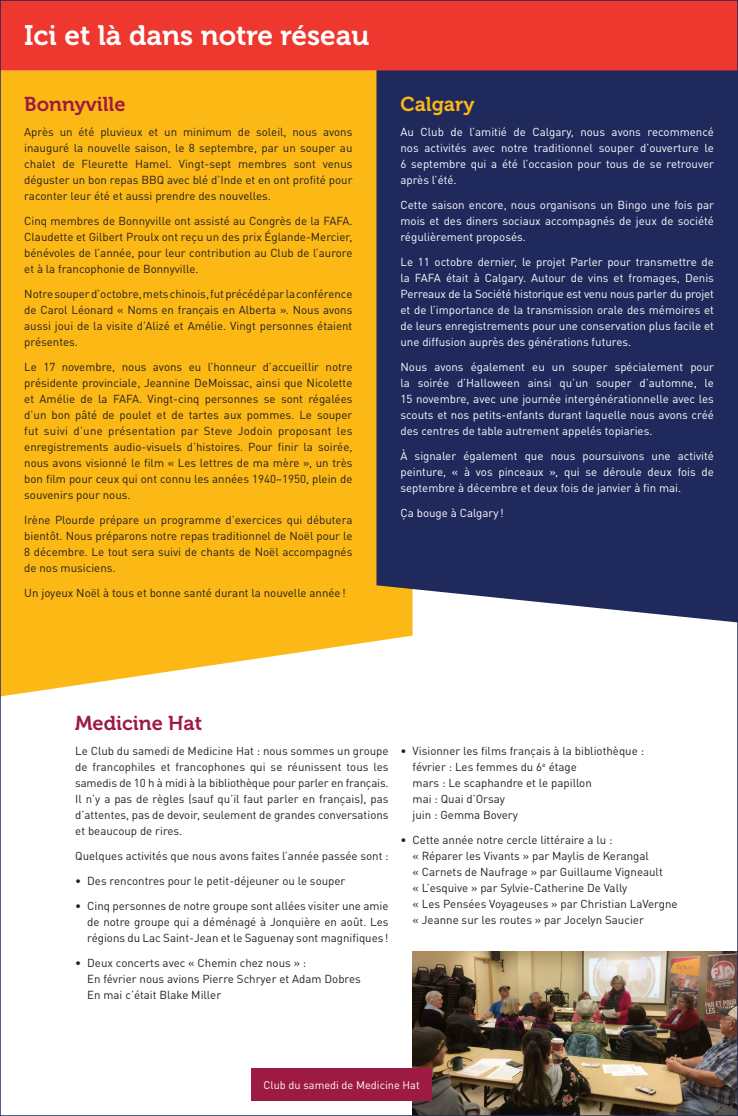
<style>
.page{position:relative;width:738px;height:1116px;background:#fff}
.page>*{position:absolute;margin:0;border:0;box-sizing:border-box;transform-origin:0 0}
.titre{font:28px "Museo 700";color:#fff}
.titre2{font:20px "Museo 700";color:#9d1b42}
.titre2-2{font:20px "Museo 700";color:#fcb814}
.texte_courant{font:11.5px/16px "DIN Pro";color:#231f20;text-align:justify}
.texte_courant-2{font:11.5px/16px "DIN Pro";color:#fff;text-align:justify}
.texte_courant-3{font:11px "DIN Pro";color:#fff}
</style>
<div class="page">
<div style="left:2px;top:70px;width:410px;height:626px;background:#fcb814"></div>
<div style="left:376px;top:70px;width:360px;height:552px;background:#20295c"></div>
<div style="left:0;top:0;width:738px;height:70px;background:#ee372e"></div>
<img style="left:412px;top:952px;width:324px;height:162px">
<div style="left:252px;top:1069px;width:180px;height:32px;background:#9d1b42"></div>
<p class="titre" style="left:24px;top:20px;width:347px">Ici et là dans notre réseau</p>
<p class="titre2" style="left:24px;top:93px;width:103px">Bonnyville</p>
<p class="texte_courant" style="left:24px;top:123px;width:330px">Après un été pluvieux et un minimum de soleil, nous avons inauguré la nouvelle saison, le 8 septembre, par un souper au chalet de Fleurette Hamel. Vingt-sept membres sont venus déguster un bon repas BBQ avec blé d’Inde et en ont profité pour raconter leur été et aussi prendre des nouvelles.</p>
<p class="texte_courant" style="left:24px;top:212px;width:330px">Cinq membres de Bonnyville ont assisté au Congrès de la FAFA.<br>Claudette et Gilbert Proulx ont reçu un des prix Églande-Mercier, bénévoles de l’année, pour leur contribution au Club de l’aurore et à la francophonie de Bonnyville.</p>
<p class="texte_courant" style="left:24px;top:285px;width:330px">Notre souper d’octobre, mets chinois, fut précédé par la conférence de Carol Léonard « Noms en français en Alberta ». Nous avons aussi joui de la visite d’Alizé et Amélie. Vingt personnes étaient présentes.</p>
<p class="texte_courant" style="left:24px;top:358px;width:330px">Le 17 novembre, nous avons eu l’honneur d’accueillir notre présidente provinciale, Jeannine DeMoissac, ainsi que Nicolette et Amélie de la FAFA. Vingt-cinq personnes se sont régalées d’un bon pâté de poulet et de tartes aux pommes. Le souper fut suivi d’une présentation par Steve Jodoin proposant les enregistrements audio-visuels d’histoires. Pour finir la soirée, nous avons visionné le film « Les lettres de ma mère », un très bon film pour ceux qui ont connu les années 1940–1950, plein de souvenirs pour nous.</p>
<p class="texte_courant" style="left:24px;top:511px;width:330px">Irène Plourde prépare un programme d’exercices qui débutera bientôt. Nous préparons notre repas traditionnel de Noël pour le 8 décembre. Le tout sera suivi de chants de Noël accompagnés de nos musiciens.</p>
<p class="texte_courant" style="left:24px;top:584px;width:323px">Un joyeux Noël à tous et bonne santé durant la nouvelle année!</p>
<p class="titre2-2" style="left:400px;top:93px;width:76px">Calgary</p>
<p class="texte_courant-2" style="left:400px;top:123px;width:315px">Au Club de l’amitié de Calgary, nous avons recommencé nos activités avec notre traditionnel souper d’ouverture le 6 septembre qui a été l’occasion pour tous de se retrouver après l’été.</p>
<p class="texte_courant-2" style="left:400px;top:196px;width:315px">Cette saison encore, nous organisons un Bingo une fois par mois et des diners sociaux accompagnés de jeux de société régulièrement proposés.</p>
<p class="texte_courant-2" style="left:400px;top:253px;width:315px">Le 11 octobre dernier, le projet Parler pour transmettre de la FAFA était à Calgary. Autour de vins et fromages, Denis Perreaux de la Société historique est venu nous parler du projet et de l’importance de la transmission orale des mémoires et de leurs enregistrements pour une conservation plus facile et une diffusion auprès des générations futures.</p>
<p class="texte_courant-2" style="left:400px;top:358px;width:315px">Nous avons également eu un souper spécialement pour la soirée d’Halloween ainsi qu’un souper d’automne, le 15 novembre, avec une journée intergénérationnelle avec les scouts et nos petits-enfants durant laquelle nous avons créé des centres de table autrement appelés topiaries.</p>
<p class="texte_courant-2" style="left:400px;top:447px;width:315px">À signaler également que nous poursuivons une activité peinture, « à vos pinceaux », qui se déroule deux fois de septembre à décembre et deux fois de janvier à fin mai.</p>
<p class="texte_courant-2" style="left:400px;top:504px;width:105px">Ça bouge à Calgary !</p>
<p class="titre2" style="left:75px;top:712px;width:128px">Medicine Hat</p>
<p class="texte_courant" style="left:75px;top:742px;width:315px">Le Club du samedi de Medicine Hat : nous sommes un groupe de francophiles et francophones qui se réunissent tous les samedis de 10 h à midi à la bibliothèque pour parler en français.<br>Il n’y a pas de règles (sauf qu’il faut parler en français), pas d’attentes, pas de devoir, seulement de grandes conversations et beaucoup de rires.</p>
<p class="texte_courant" style="left:75px;top:847px;width:315px">Quelques activités que nous avons faites l’année passée sont :</p>
<p class="texte_courant" style="left:75px;top:872px;width:272px">• Des rencontres pour le petit-déjeuner ou le souper</p>
<p class="texte_courant" style="left:87px;top:897px;width:303px;text-indent:-12px">• Cinq personnes de notre groupe sont allées visiter une amie de notre groupe qui a déménagé à Jonquière en août. Les régions du Lac Saint-Jean et le Saguenay sont magnifiques !</p>
<p class="texte_courant" style="left:87px;top:954px;width:275px;text-align:left;text-indent:-12px">• Deux concerts avec « Chemin chez nous » :<br>En février nous avions Pierre Schryer et Adam Dobres<br>En mai c’était Blake Miller</p>
<p class="texte_courant" style="left:401px;top:742px;width:245px">• Visionner les films français à la bibliothèque :</p>
<p class="texte_courant" style="left:413px;top:758px;width:166px">février : Les femmes du 6<sup>e</sup> étage</p>
<p class="texte_courant" style="left:413px;top:774px;width:181px">mars : Le scaphandre et le papillon</p>
<p class="texte_courant" style="left:413px;top:790px;width:94px">mai : Quai d’Orsay</p>
<p class="texte_courant" style="left:413px;top:806px;width:107px">juin : Gemma Bovery</p>
<p class="texte_courant" style="left:401px;top:831px;width:213px">• Cette année notre cercle littéraire a lu :</p>
<p class="texte_courant" style="left:413px;top:847px;width:238px">« Réparer les Vivants » par Maylis de Kerangal</p>
<p class="texte_courant" style="left:413px;top:863px;width:252px">« Carnets de Naufrage » par Guillaume Vigneault</p>
<p class="texte_courant" style="left:413px;top:879px;width:216px">« L’esquive » par Sylvie-Catherine De Vally</p>
<p class="texte_courant" style="left:413px;top:895px;width:266px">« Les Pensées Voyageuses » par Christian LaVergne</p>
<p class="texte_courant" style="left:413px;top:911px;width:233px">« Jeanne sur les routes » par Jocelyn Saucier</p>
<p class="texte_courant-3" style="left:264px;top:1076px;width:158px">Club du samedi de Medicine Hat</p>
</div>
